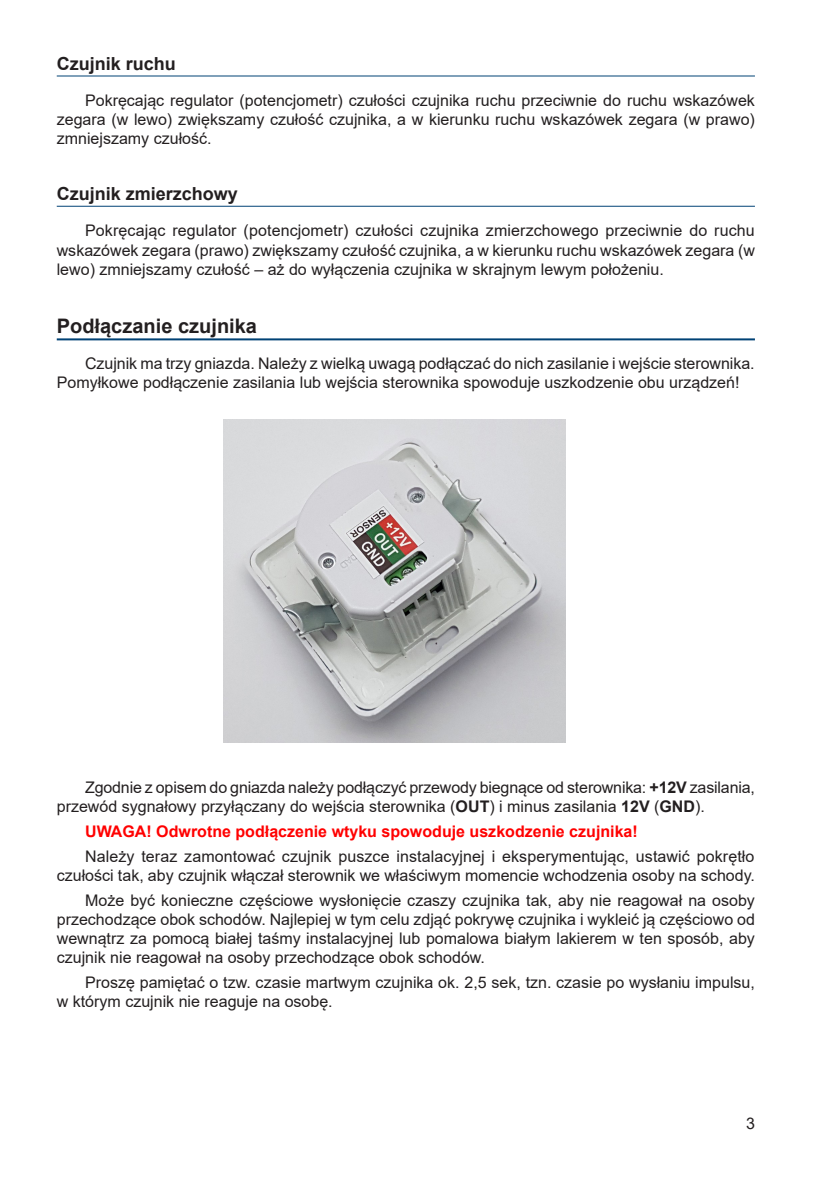
<style>
.page{position:relative;width:840px;height:1191px;background:#fff}
.page>*{position:absolute;margin:0;border:0;box-sizing:border-box;transform-origin:0 0}
.Tytul{font:700 20px "Arial";color:#231f20}
.Tytul_2{font:700 18px "Arial";color:#231f20}
.Tekst{font:16px/19.2px "Arial";color:#231f20;text-align:justify}
.Tekst-2{font:700 16px "Arial";color:#f00}
.s1{font-weight:700}
</style>
<div class="page">
<hr style="left:57px;top:75px;width:697px;height:1px;background:#004275">
<hr style="left:57px;top:206px;width:697px;height:1px;background:#004275">
<hr style="left:57px;top:338px;width:697px;height:2px;background:#004275">
<img style="left:223px;top:420px;width:342px;height:322px">
<p class="Tytul_2" style="left:57px;top:51px;width:121px">Czujnik ruchu</p>
<p class="Tekst" style="left:57px;top:91px;width:699px;text-indent:28px">Pokręcając regulator (potencjometr) czułości czujnika ruchu przeciwnie do ruchu wskazówek zegara (w lewo) zwiększamy czułość czujnika, a w kierunku ruchu wskazówek zegara (w prawo) zmniejszamy czułość.</p>
<p class="Tytul_2" style="left:57px;top:181px;width:183px">Czujnik zmierzchowy</p>
<p class="Tekst" style="left:57px;top:221px;width:699px;text-indent:28px">Pokręcając regulator (potencjometr) czułości czujnika zmierzchowego przeciwnie do ruchu wskazówek zegara (prawo) zwiększamy czułość czujnika, a w kierunku ruchu wskazówek zegara (w lewo) zmniejszamy czułość – aż do wyłączenia czujnika w skrajnym lewym położeniu.</p>
<p class="Tytul" style="left:57px;top:311px;width:202px">Podłączanie czujnika</p>
<p class="Tekst" style="left:57px;top:353px;width:699px;text-indent:28px">Czujnik ma trzy gniazda. Należy z wielką uwagą podłączać do nich zasilanie i wejście sterownika.<br>Pomyłkowe podłączenie zasilania lub wejścia sterownika spowoduje uszkodzenie obu urządzeń!</p>
<p class="Tekst" style="left:57px;top:777px;width:699px;text-indent:28px">Zgodnie z opisem do gniazda należy podłączyć przewody biegnące od sterownika: <span class="s1">+12V</span> zasilania, przewód sygnałowy przyłączany do wejścia sterownika (<span class="s1">OUT</span>) i minus zasilania <span class="s1">12V</span> (<span class="s1">GND</span>).</p>
<p class="Tekst-2" style="left:85px;top:820px;width:554px">UWAGA! Odwrotne podłączenie wtyku spowoduje uszkodzenie czujnika!</p>
<p class="Tekst" style="left:57px;top:846px;width:699px;text-align:right">Należy teraz zamontować czujnik puszce instalacyjnej i eksperymentując, ustawić pokrętło czułości tak, aby czujnik włączał sterownik we właściwym momencie wchodzenia osoby na schody.</p>
<p class="Tekst" style="left:57px;top:890px;width:699px;text-indent:28px">Może być konieczne częściowe wysłonięcie czaszy czujnika tak, aby nie reagował na osoby przechodzące obok schodów. Najlepiej w tym celu zdjąć pokrywę czujnika i wykleić ją częściowo od wewnątrz za pomocą białej taśmy instalacyjnej lub pomalowa białym lakierem w ten sposób, aby czujnik nie reagował na osoby przechodzące obok schodów.</p>
<p class="Tekst" style="left:57px;top:973px;width:699px;text-indent:28px">Proszę pamiętać o tzw. czasie martwym czujnika ok. 2,5 sek, tzn. czasie po wysłaniu impulsu, w którym czujnik nie reaguje na osobę.</p>
<p class="Tekst" style="left:745px;top:1113px;width:10px">3</p>
</div>
